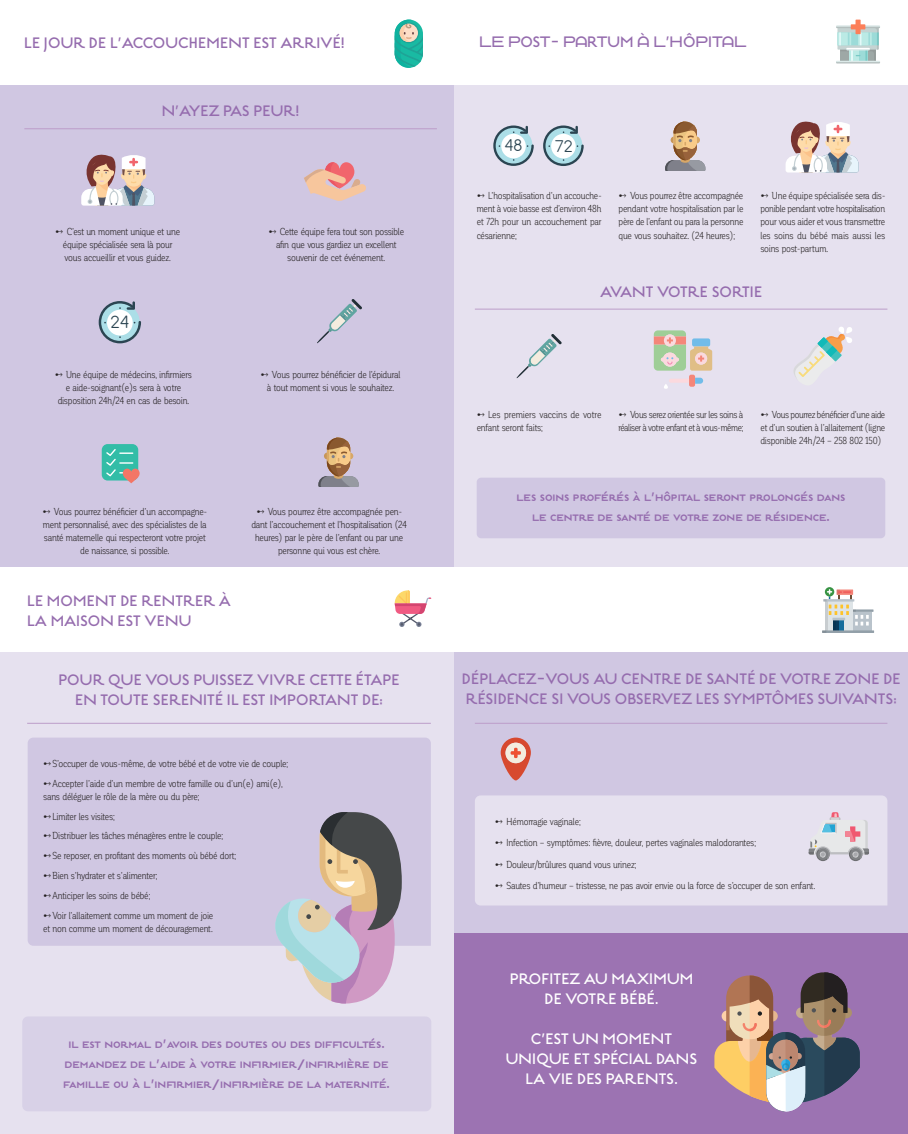
<style>
.page{position:relative;width:908px;height:1134px;background:#fff}
.page>*{position:absolute;margin:0;border:0;box-sizing:border-box;transform-origin:0 0}
.t1{font:500 17.6px "Visby Round CF";color:#2b4552}
.t2{font:500 16.8px "Visby Round CF";color:#2b4552}
.Citação{font:500 16px/20px "Estilo Pro";color:#956cae;text-align:center}
.H3_Centrado{font:500 16px/20px "Estilo Pro";letter-spacing:.015em;color:#956cae;text-align:center}
.H3_Centrado-2{font:500 16px/20px "Estilo Pro";letter-spacing:.015em;color:#fff;text-align:center}
.H3_Centrado-3{font:500 16px "Estilo Pro";letter-spacing:-.015em;color:#956cae}
.t3{font:10px/13px "Corporative Cnd";letter-spacing:-.025em;color:#231f20}
.t4{font:10px/13px "Corporative Cnd";letter-spacing:-.05em;color:#231f20;text-align:right}
</style>
<div class="page">
<div style="left:0;top:85px;width:454px;height:482px;background:#d0c7e2"></div>
<div style="left:0;top:652px;width:454px;height:482px;background:#e6e1ef"></div>
<div style="left:454px;top:652px;width:453px;height:281px;background:#d0c7e2"></div>
<div style="left:475px;top:795px;width:412px;height:110px;background:#e6e1ef"></div>
<div style="left:28px;top:738px;width:402px;height:208px;background:#d0c7e2"></div>
<div style="left:454px;top:85px;width:453px;height:482px;background:#e6e1ef"></div>
<div style="left:476px;top:478px;width:408px;height:60px;background:#d0c7e2;border-radius:5px"></div>
<div style="left:22px;top:1016px;width:409px;height:95px;background:#d8d1e7;border-radius:6px"></div>
<div style="left:454px;top:933px;width:453px;height:201px;background:#9c73b2"></div>
<svg style="left:394px;top:20px;width:29px;height:48px"></svg>
<svg style="left:81px;top:155px;width:73px;height:51px"></svg>
<svg style="left:304px;top:162px;width:62px;height:39px"></svg>
<svg style="left:317px;top:299px;width:45px;height:44px"></svg>
<div style="left:102px;top:444px;width:36px;height:36px;background:#32bda7;border-radius:6px"></div>
<svg style="left:106px;top:449px;width:34px;height:34px"></svg>
<svg style="left:99px;top:301px;width:42px;height:42px"></svg>
<svg style="left:318px;top:438px;width:40px;height:49px"></svg>
<hr style="left:835px;top:61px;width:44px;height:2px;background:#b4bfbe">
<svg style="left:835px;top:20px;width:44px;height:42px"></svg>
<svg style="left:394px;top:590px;width:37px;height:37px"></svg>
<svg style="left:822px;top:589px;width:51px;height:44px"></svg>
<div style="left:817px;top:849px;width:11px;height:11px;background:#808285;border-radius:50%"></div>
<svg style="left:808px;top:812px;width:60px;height:47px"></svg>
<hr style="left:24px;top:128px;width:412px;height:1px;background:#bc9dc9">
<hr style="left:474px;top:309px;width:413px;height:1px;background:#bc9dc9">
<hr style="left:27px;top:723px;width:403px;height:1px;background:#bc9dc9">
<hr style="left:474px;top:723px;width:413px;height:1px;background:#bc9dc9">
<svg style="left:665px;top:122px;width:40px;height:49px"></svg>
<svg style="left:493px;top:125px;width:40px;height:41px"></svg>
<svg style="left:543px;top:125px;width:40px;height:41px"></svg>
<svg style="left:785px;top:122px;width:73px;height:50px"></svg>
<svg style="left:516px;top:334px;width:45px;height:44px"></svg>
<svg style="left:793px;top:327px;width:58px;height:50px"></svg>
<svg style="left:275px;top:812px;width:126px;height:191px"></svg>
<svg style="left:653px;top:330px;width:58px;height:59px"></svg>
<svg style="left:714px;top:972px;width:145px;height:139px"></svg>
<svg style="left:500px;top:738px;width:30px;height:42px"></svg>
<svg style="left:44px;top:762px;width:7px;height:3px"></svg>
<svg style="left:44px;top:782px;width:7px;height:3px"></svg>
<svg style="left:44px;top:814px;width:7px;height:4px"></svg>
<svg style="left:44px;top:834px;width:7px;height:4px"></svg>
<svg style="left:44px;top:854px;width:7px;height:4px"></svg>
<svg style="left:44px;top:874px;width:7px;height:3px"></svg>
<svg style="left:44px;top:894px;width:7px;height:3px"></svg>
<svg style="left:44px;top:913px;width:7px;height:4px"></svg>
<svg style="left:495px;top:820px;width:7px;height:3px"></svg>
<svg style="left:495px;top:841px;width:7px;height:4px"></svg>
<svg style="left:495px;top:863px;width:7px;height:3px"></svg>
<svg style="left:495px;top:884px;width:7px;height:4px"></svg>
<h1 class="Citação" style="left:24px;top:34px;width:322px">LE JOUR DE L’ACCOUCHEMENT EST ARRIVÉ!</h1>
<p class="H3_Centrado" style="left:162px;top:103px;width:139px">N’AYEZ PAS PEUR!</p>
<p class="t3" style="left:63px;top:225px;width:119px;text-indent:4px">C’est un moment unique et une équipe spécialisée sera là pour vous accueillir et vous guidez.</p>
<p class="t3" style="left:279px;top:225px;width:126px">Cette équipe fera tout son possible</p>
<p class="t3" style="left:276px;top:238px;width:122px">afin que vous gardiez un excellent</p>
<p class="t3" style="left:287px;top:251px;width:99px">souvenir de cet événement.</p>
<p class="t1" style="left:110px;top:311px;width:20px">24</p>
<p class="t3" style="left:66px;top:368px;width:128px">Une équipe de médecins, infirmiers</p>
<p class="t3" style="left:66px;top:381px;width:117px">e aide-soignant(e)s sera à votre</p>
<p class="t3" style="left:58px;top:394px;width:133px">disposition 24h/24 en cas de besoin.</p>
<p class="t3" style="left:267px;top:368px;width:135px;text-indent:5px">Vous pourrez bénéficier de l’épidural à tout moment si vous le souhaitez.</p>
<p class="t3" style="left:54px;top:505px;width:155px">Vous pourrez bénéficier d’un accompagne-</p>
<p class="t3" style="left:43px;top:518px;width:165px">ment personnalisé, avec des spécialistes de la</p>
<p class="t3" style="left:44px;top:531px;width:163px">santé maternelle qui respecteront votre projet</p>
<p class="t3" style="left:80px;top:544px;width:91px">de naissance, si possible.</p>
<h1 class="Citação" style="left:27px;top:592px;width:205px;text-align:left">LE MOMENT DE RENTRER À<br>LA MAISON EST VENU</h1>
<p class="t3" style="left:267px;top:505px;width:135px">Vous pourrez être accompagnée pen-</p>
<p class="t3" style="left:251px;top:518px;width:157px">dant l’accouchement et l’hospitalisation (24</p>
<p class="t3" style="left:255px;top:531px;width:150px">heures) par le père de l’enfant ou par une</p>
<p class="t3" style="left:278px;top:544px;width:104px">personne qui vous est chère.</p>
<p class="H3_Centrado" style="left:58px;top:671px;width:343px">POUR QUE VOUS PUISSEZ VIVRE CETTE ÉTAPE<br>EN TOUTE SERENITÉ IL EST IMPORTANT DE:</p>
<p class="t3" style="left:52px;top:757px;width:237px">S’occuper de vous-même, de votre bébé et de votre vie de couple;</p>
<p class="t3" style="left:43px;top:777px;width:241px;text-indent:9px">Accepter l’aide d’un membre de votre famille ou d’un(e) ami(e), sans déléguer le rôle de la mère ou du père;</p>
<p class="t3" style="left:52px;top:810px;width:64px">Limiter les visites;</p>
<p class="t3" style="left:52px;top:829px;width:172px">Distribuer les tâches ménagères entre le couple;</p>
<p class="t3" style="left:52px;top:849px;width:185px">Se reposer, en profitant des moments où bébé dort;</p>
<p class="t3" style="left:52px;top:869px;width:106px">Bien s’hydrater et s’alimenter;</p>
<p class="t3" style="left:52px;top:889px;width:99px">Anticiper les soins de bébé;</p>
<p class="t3" style="left:43px;top:909px;width:171px;text-align:right">Voir l’allaitement comme um moment de joie et non comme um moment de découragement.</p>
<p class="Citação" style="left:63px;top:1036px;width:328px">il est normal d’avoir des doutes ou des difficultés. demandez de l’aide à votre infirmier/infirmière de famille ou à l’infirmier/infirmière de la maternité.</p>
<h1 class="Citação" style="left:479px;top:33px;width:269px">LE POST- PARTUM À L’HÔPITAL</h1>
<p class="t2" style="left:504px;top:135px;width:19px">48</p>
<p class="t2" style="left:554px;top:135px;width:19px">72</p>
<p class="t3" style="left:476px;top:190px;width:126px;text-align:justify;text-indent:11px">L’hospitalisation d’un accouche&shy;ment à voie basse est d’environ 48h et 72h pour un accouchement par césarienne;</p>
<p class="t3" style="left:618px;top:190px;width:126px;text-align:justify;text-indent:11px">Vous pourrez être accompagnée pendant votre hospitalisation par le père de l’enfant ou para la personne que vous souhaitez. (24 heures);</p>
<p class="t3" style="left:760px;top:190px;width:126px;text-align:justify;text-indent:11px">Une équipe spécialisée sera dis&shy;ponible pendant votre hospitalisation pour vous aider et vous transmettre les soins du bébé mais aussi les soins post-partum.</p>
<p class="H3_Centrado-3" style="left:600px;top:281px;width:163px">AVANT VOTRE SORTIE</p>
<p class="t3" style="left:476px;top:409px;width:126px;text-indent:11px">Les premiers vaccins de votre enfant seront faits;</p>
<p class="t4" style="left:618px;top:409px;width:126px">Vous serez orientée sur les soins à réaliser à votre enfant et à vous-même;</p>
<p class="t3" style="left:760px;top:409px;width:126px;text-align:justify;text-indent:11px">Vous pourrez bénéficier d’une aide et d’un soutien à l’allaitement (ligne disponible 24h/24 – 258 802 150)</p>
<p class="Citação" style="left:516px;top:490px;width:330px">les soins proférés à l’hôpital seront prolongés dans le centre de santé de votre zone de résidence.</p>
<p class="H3_Centrado" style="left:461px;top:670px;width:440px;text-align:left">DÉPLACEZ-VOUS AU CENTRE DE SANTÉ DE VOTRE ZONE DE<br>RÉSIDENCE SI VOUS OBSERVEZ LES SYMPTÔMES SUIVANTS:</p>
<p class="t3" style="left:506px;top:815px;width:76px">Hémorragie vaginale;</p>
<p class="t3" style="left:506px;top:836px;width:251px">Infection – symptômes: fièvre, douleur, pertes vaginales malodorantes;</p>
<p class="t3" style="left:506px;top:858px;width:131px">Douleur/brûlures quand vous urinez;</p>
<p class="t3" style="left:506px;top:879px;width:310px">Sautes d’humeur – tristesse, ne pas avoir envie ou la force de s’occuper de son enfant.</p>
<p class="H3_Centrado-2" style="left:509px;top:971px;width:185px">PROFITEZ AU MAXIMUM<br>DE VOTRE BÉBÉ.</p>
<p class="H3_Centrado-2" style="left:505px;top:1031px;width:193px">C’EST UN MOMENT<br>UNIQUE ET SPÉCIAL DANS<br>LA VIE DES PARENTS.</p>
</div>
